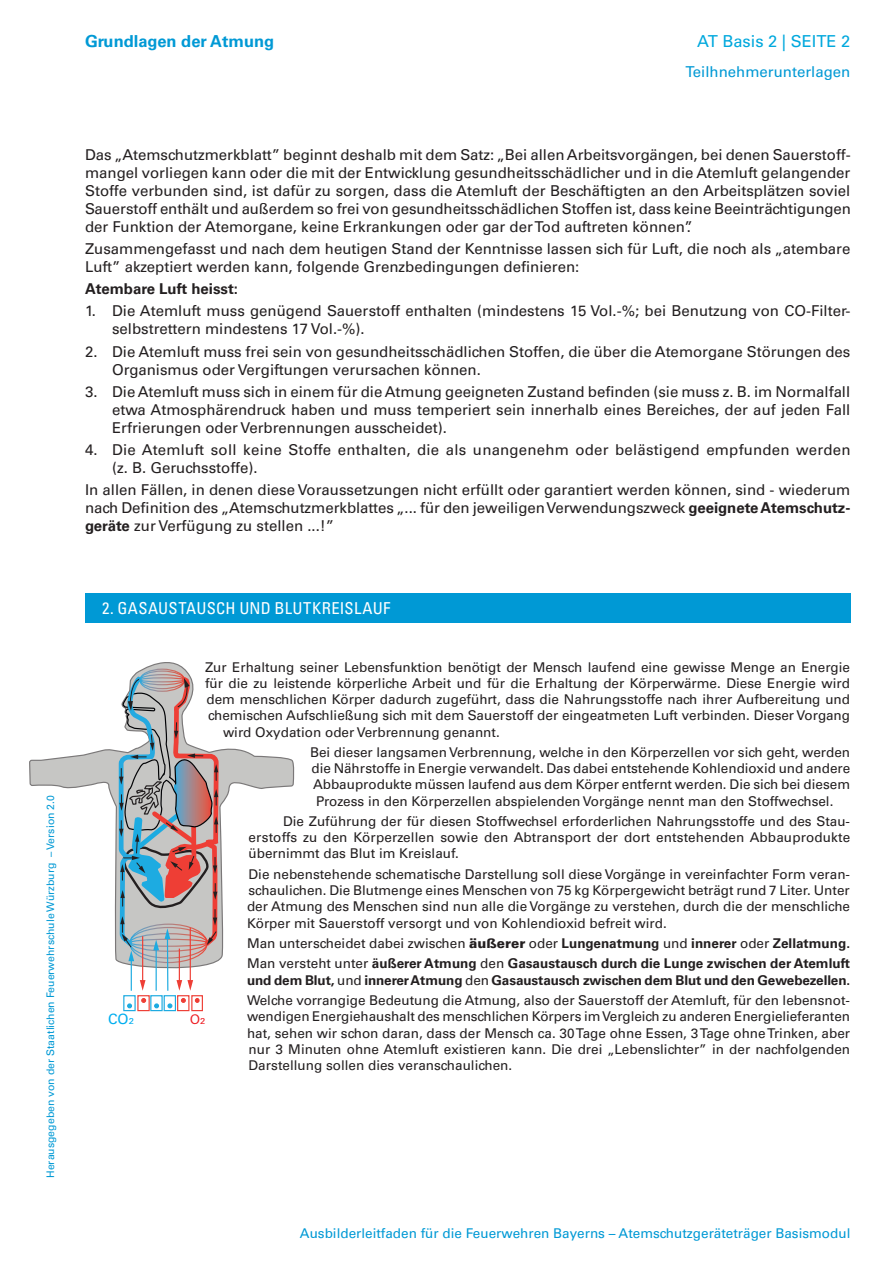
<style>
.page{position:relative;width:893px;height:1263px;background:#fff}
.page>*{position:absolute;margin:0;border:0;box-sizing:border-box;transform-origin:0 0}
.t1{font:condensed 16.5px "Univers LT Pro";letter-spacing:.015em;color:#fff}
.t2{font:700 16.5px "Univers LT Std";color:#0099d5}
.t3{font:16.5px "Univers LT Std";color:#00a8dd}
.t4{font:15px/18px "Univers LT Pro 55 Roman";color:#231f20}
.t5{font:15px "Univers LT Std";color:#0099d5}
.t6{font:700 15px "Univers LT Pro 65";color:#231f20}
.t7{font:14.25px "Univers LT Pro 55 Roman";color:#00aeef}
.t8{font:14.25px "Myriad Pro";color:#ee1d23}
.t9{font:13.5px/16.2px "Univers LT Pro 55 Roman";color:#231f20;text-align:justify}
.t10{font:700 13.5px/16.2px "Univers LT Pro 65";letter-spacing:-.01em;color:#231f20}
.t11{font:13.5px "Univers LT Pro 55 Roman";color:#0099d5}
.t12{font:10.5px "Univers LT Pro 55 Roman";color:#0099d5}
.s1{font-family:"Univers LT Pro 65";font-weight:700}
.s2{font-family:"Univers LT Pro 75";font-weight:900}
.s3{font-family:"Univers LT Pro 55 Roman";font-weight:400}
.s4{font-family:"Univers LT Pro 55 Roman"}
</style>
<div class="page">
<div style="left:85px;top:593px;width:765px;height:30px;background:#0099d5"></div>
<svg style="left:29px;top:748px;width:265px;height:211px"></svg>
<svg style="left:115px;top:662px;width:106px;height:350px"></svg>
<p class="t12" style="left:43px;top:1178px;width:384px;rotate:-90deg">Herausgegeben von der Staatlichen Feuerwehrschule Würzburg – Version 2.0</p>
<p class="t2" style="left:85px;top:32px;width:191px">Grundlagen der Atmung</p>
<p class="t3" style="left:697px;top:32px;width:155px">AT Basis 2 | SEITE 2</p>
<p class="t5" style="left:685px;top:63px;width:166px">Teilhnehmerunterlagen</p>
<p class="t4" style="left:85px;top:145px;width:767px;text-align:justify">Das „Atemschutzmerkblatt” beginnt deshalb mit dem Satz: „Bei allen Arbeitsvorgängen, bei denen Sauerstoff&shy;mangel vorliegen kann oder die mit der Entwicklung gesundheitsschädlicher und in die Atemluft gelangender Stoffe verbunden sind, ist dafür zu sorgen, dass die Atemluft der Beschäftigten an den Arbeitsplätzen soviel Sauerstoff enthält und außerdem so frei von gesundheitsschädlichen Stoffen ist, dass keine Beeinträchtigungen der Funktion der Atemorgane, keine Erkrankungen oder gar der Tod auftreten können”.</p>
<p class="t4" style="left:85px;top:239px;width:767px">Zusammengefasst und nach dem heutigen Stand der Kenntnisse lassen sich für Luft, die noch als „atembare<br>Luft” akzeptiert werden kann, folgende Grenzbedingungen definieren:</p>
<p class="t6" style="left:85px;top:278px;width:155px">Atembare Luft heisst:</p>
<p class="t4" style="left:112px;top:301px;width:740px;text-indent:-27px">1. Die Atemluft muss genügend Sauerstoff enthalten (mindestens 15 Vol.-%; bei Benutzung von CO-Filter&shy;selbstrettern mindestens 17 Vol.-%).</p>
<p class="t4" style="left:112px;top:342px;width:740px;text-indent:-27px">2. Die Atemluft muss frei sein von gesundheitsschädlichen Stoffen, die über die Atemorgane Störungen des<br>Organismus oder Vergiftungen verursachen können.</p>
<p class="t4" style="left:112px;top:382px;width:740px;text-align:justify;text-indent:-27px">3. Die Atemluft muss sich in einem für die Atmung geeigneten Zustand befinden (sie muss z. B. im Normalfall etwa Atmosphärendruck haben und muss temperiert sein innerhalb eines Bereiches, der auf jeden Fall Erfrierungen oder Verbrennungen ausscheidet).</p>
<p class="t4" style="left:112px;top:440px;width:740px;text-indent:-27px">4. Die Atemluft soll keine Stoffe enthalten, die als unangenehm oder belästigend empfunden werden (z. B. Geruchsstoffe).</p>
<p class="t4" style="left:85px;top:480px;width:767px;text-align:justify">In allen Fällen, in denen diese Voraussetzungen nicht erfüllt oder garantiert werden können, sind - wiederum nach Definition des „Atemschutzmerkblattes „... für den jeweiligen Verwendungszweck <span class="s1">geeignete Atemschutz&shy;geräte</span> zur Verfügung zu stellen ...!”</p>
<p class="t1" style="left:102px;top:598px;width:290px">2. GASAUSTAUSCH UND BLUTKREISLAUF</p>
<p class="t9" style="left:205px;top:658px;width:647px">Zur Erhaltung seiner Lebensfunktion benötigt der Mensch laufend eine gewisse Menge an Energie</p>
<p class="t9" style="left:205px;top:674px;width:646px">für die zu leistende körperliche Arbeit und für die Erhaltung der Körperwärme. Diese Energie wird</p>
<p class="t9" style="left:207px;top:691px;width:645px">dem menschlichen Körper dadurch zugeführt, dass die Nahrungsstoffe nach ihrer Aufbereitung und</p>
<p class="t9" style="left:208px;top:707px;width:644px">chemischen Aufschließung sich mit dem Sauerstoff der eingeatmeten Luft verbinden. Dieser Vorgang</p>
<p class="t9" style="left:223px;top:723px;width:278px">wird Oxydation oder Verbrennung genannt.</p>
<p class="t9" style="left:310px;top:743px;width:542px">Bei dieser langsamen Verbrennung, welche in den Körperzellen vor sich geht, werden</p>
<p class="t9" style="left:312px;top:760px;width:540px">die Nährstoffe in Energie verwandelt. Das dabei entstehende Kohlendioxid und andere</p>
<p class="t9" style="left:313px;top:776px;width:538px">Abbauprodukte müssen laufend aus dem Körper entfernt werden. Die sich bei diesem</p>
<p class="t9" style="left:316px;top:792px;width:519px">Prozess in den Körperzellen abspielenden Vorgänge nennt man den Stoffwechsel.</p>
<p class="t9" style="left:249px;top:812px;width:603px;text-indent:35px">Die Zuführung der für diesen Stoffwechsel erforderlichen Nahrungsstoffe und des Stau&shy;erstoffs zu den Körperzellen sowie den Abtransport der dort entstehenden Abbauprodukte übernimmt das Blut im Kreislauf.</p>
<p class="t9" style="left:247px;top:865px;width:605px">Die nebenstehende schematische Darstellung soll diese Vorgänge in vereinfachter Form veran&shy;schaulichen. Die Blutmenge eines Menschen von 75 kg Körpergewicht beträgt rund 7 Liter. Unter der Atmung des Menschen sind nun alle die Vorgänge zu verstehen, durch die der menschliche Körper mit Sauerstoff versorgt und von Kohlendioxid befreit wird.</p>
<p class="t9" style="left:247px;top:934px;width:604px">Man unterscheidet dabei zwischen <span class="s2">äußerer</span> oder <span class="s1">Lungenatmung</span> und <span class="s1">innerer</span> oder <span class="s1">Zellatmung.</span></p>
<p class="t10" style="left:247px;top:955px;width:605px"><span class="s3">Man versteht unter</span> äußerer Atmung <span class="s3">den</span> Gasaustausch durch die Lunge zwischen der Atemluft und dem Blut, <span class="s3">und</span> innerer Atmung <span class="s3">den</span> Gasaustausch zwischen dem Blut und den Gewebezellen.</p>
<p class="t9" style="left:247px;top:991px;width:605px">Welche vorrangige Bedeutung die Atmung, also der Sauerstoff der Atemluft, für den lebensnot&shy;wendigen Energiehaushalt des menschlichen Körpers im Vergleich zu anderen Energielieferanten hat, sehen wir schon daran, dass der Mensch ca. 30 Tage ohne Essen, 3 Tage ohne Trinken, aber nur 3 Minuten ohne Atemluft existieren kann. Die drei „Lebenslichter” in der nachfolgenden Darstellung sollen dies veranschaulichen.</p>
<p class="t7" style="left:108px;top:1009px;width:27px">CO₂</p>
<p class="t8" style="left:190px;top:1010px;width:16px">O<span class="s4">₂</span></p>
<p class="t11" style="left:300px;top:1224px;width:552px">Ausbilderleitfaden für die Feuerwehren Bayerns – Atemschutzgeräteträger Basismodul</p>
</div>
